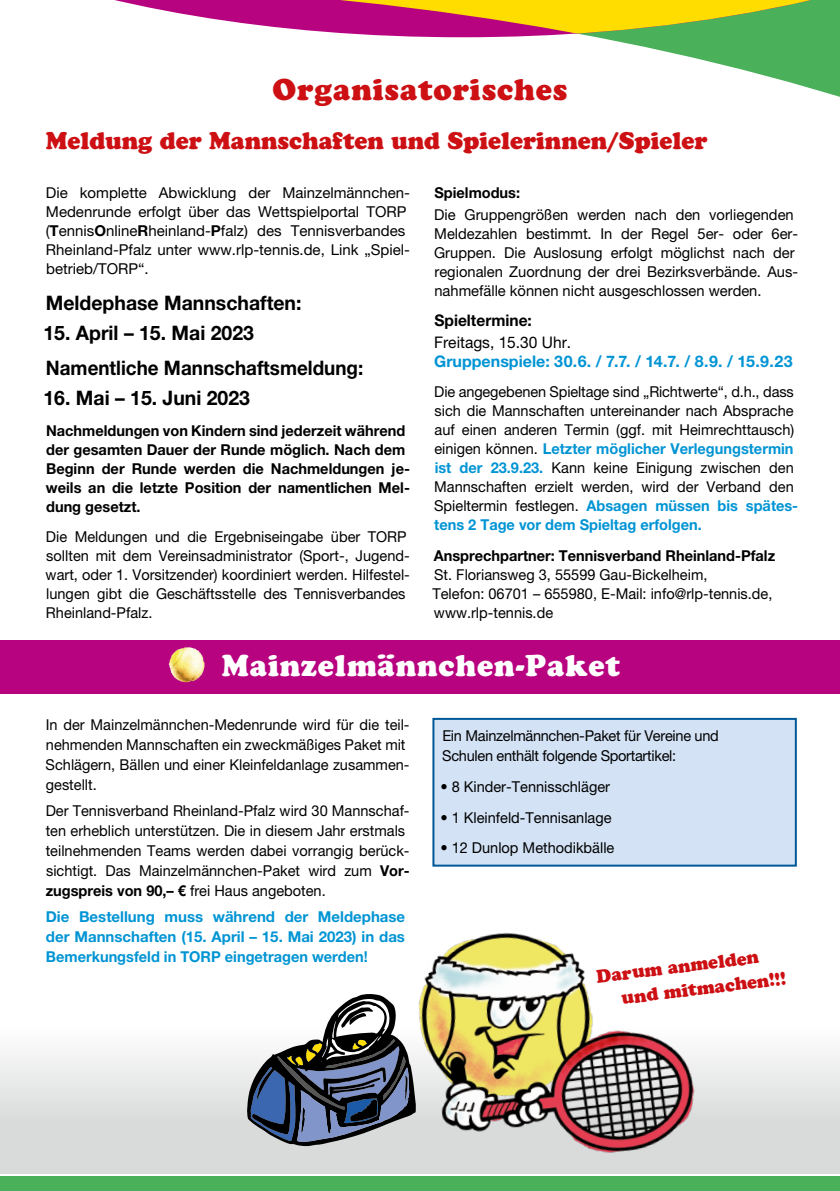
<style>
.page{position:relative;width:840px;height:1191px;background:#fff}
.page>*{position:absolute;margin:0;border:0;box-sizing:border-box;transform-origin:0 0}
.Copy{font:30px "Cooper Black Std";letter-spacing:.03em;color:#fff}
.Copy-2{font:30px "Cooper Black Std";letter-spacing:.03em;color:#cd1013}
.Copy-3{font:24px "Cooper Black Std";color:#cd1013}
.Copy-4{font:700 20px "Helvetica Neue LT Pro";color:#000}
.Copy-5{font:700 20px "Helvetica Neue LT Pro";color:#000;scale:.94 1}
.Copy-6{font:18.2px/24.6px "Cooper Black Std";color:#cd1013}
.Copy-7{font:700 16px "Helvetica Neue LT Pro";color:#0094d4}
.Copy-8{font:16px "Helvetica Neue LT Pro";color:#000}
.Copy-9{font:700 16px "Helvetica Neue LT Pro";color:#000}
.Copy-10{font:15px/19px "Helvetica Neue LT Pro";color:#000}
.Copy-11{font:700 15px/19px "Helvetica Neue LT Pro";color:#000}
.Copy-12{font:700 15px/20px "Helvetica Neue LT Pro";color:#0094d4;text-align:justify}
.Copy-13{font:15px/20px "Helvetica Neue LT Pro";letter-spacing:-.02em;color:#000}
.s1{font-weight:700}
.s2{font-weight:700;color:#0094d4}
</style>
<div class="page">
<div style="left:0;top:1028px;width:839px;height:146px;background:linear-gradient(to bottom,#f9fafa,#d1d2d2)"></div>
<div style="left:432px;top:717px;width:365px;height:150px;background:#d3e2f5"></div>
<img style="left:406px;top:932px;width:296px;height:242px">
<svg style="left:246px;top:993px;width:170px;height:153px"></svg>
<div style="left:0;top:639px;width:839px;height:54px;background:#b7037f"></div>
<img style="left:171px;top:647px;width:14px;height:9px">
<svg style="left:437px;top:37px;width:402px;height:60px"></svg>
<svg style="left:115px;top:0;width:724px;height:37px"></svg>
<div style="left:0;top:1176px;width:839px;height:15px;background:#4ab05a"></div>
<p class="Copy-2" style="left:272px;top:72px;width:296px">Organisatorisches</p>
<p class="Copy-3" style="left:46px;top:126px;width:663px">Meldung der Mannschaften und Spielerinnen/Spieler</p>
<p class="Copy-10" style="left:46px;top:183px;width:365px">Die komplette Abwicklung der Mainzelmännchen-Medenrunde erfolgt über das Wettspielportal TORP (<span class="s1">T</span>ennis<span class="s1">O</span>nline<span class="s1">R</span>heinland-<span class="s1">P</span>falz) des Tennisverbandes Rheinland-Pfalz unter www.rlp-tennis.de, Link „Spiel&shy;betrieb/TORP“.</p>
<p class="Copy-4" style="left:46px;top:290px;width:257px">Meldephase Mannschaften:</p>
<p class="Copy-4" style="left:43px;top:320px;width:212px">15. April – 15. Mai 2023</p>
<p class="Copy-5" style="left:46px;top:356px;width:339px">Namentliche Mannschaftsmeldung:</p>
<p class="Copy-4" style="left:43px;top:386px;width:208px">16. Mai – 15. Juni 2023</p>
<p class="Copy-11" style="left:46px;top:420px;width:365px">Nachmeldungen von Kindern sind jederzeit während der gesamten Dauer der Runde möglich. Nach dem Beginn der Runde werden die Nachmeldungen je&shy;weils an die letzte Position der namentlichen Mel&shy;dung gesetzt.</p>
<p class="Copy-10" style="left:46px;top:527px;width:365px">Die Meldungen und die Ergebniseingabe über TORP sollten mit dem Vereinsadministrator (Sport-, Jugend&shy;wart, oder 1. Vorsitzender) koordiniert werden. Hilfestel&shy;lungen gibt die Geschäftsstelle des Tennisverbandes Rheinland-Pfalz.</p>
<p class="Copy-11" style="left:434px;top:183px;width:87px">Spielmodus:</p>
<p class="Copy-10" style="left:434px;top:205px;width:365px">Die Gruppengrößen werden nach den vorliegenden Meldezahlen bestimmt. In der Regel 5er- oder 6er-Gruppen. Die Auslosung erfolgt möglichst nach der regionalen Zuordnung der drei Bezirksverbände. Aus&shy;nahmefälle können nicht ausgeschlossen werden.</p>
<p class="Copy-9" style="left:434px;top:310px;width:99px">Spieltermine:</p>
<p class="Copy-8" style="left:434px;top:333px;width:138px">Freitags, 15.30 Uhr.</p>
<p class="Copy-7" style="left:434px;top:351px;width:360px">Gruppenspiele: 30.6. / 7.7. / 14.7. / 8.9. / 15.9.23</p>
<p class="Copy-10" style="left:434px;top:382px;width:364px">Die angegebenen Spieltage sind „Richtwerte“, d.h., dass sich die Mannschaften untereinander nach Absprache auf einen anderen Termin (ggf. mit Heimrechttausch) einigen können. <span class="s2">Letzter möglicher Verlegungstermin ist der 23.9.23.</span> Kann keine Einigung zwischen den Mannschaften erzielt werden, wird der Verband den Spieltermin festlegen. <span class="s2">Absagen müssen bis spätes&shy;tens 2 Tage vor dem Spieltag erfolgen.</span></p>
<p class="Copy-11" style="left:433px;top:545px;width:343px">Ansprechpartner: Tennisverband Rheinland-Pfalz</p>
<p class="Copy-10" style="left:434px;top:564px;width:275px">St. Floriansweg 3, 55599 Gau-Bickelheim,</p>
<p class="Copy-10" style="left:432px;top:583px;width:341px">Telefon: 06701 – 655980, E-Mail: info@rlp-tennis.de, www.rlp-tennis.de</p>
<p class="Copy" style="left:222px;top:647px;width:399px">Mainzelmännchen-Paket</p>
<p class="Copy-10" style="left:46px;top:715px;width:365px;line-height:20px">In der Mainzelmännchen-Medenrunde wird für die teil&shy;nehmenden Mannschaften ein zweckmäßiges Paket mit Schlägern, Bällen und einer Kleinfeldanlage zusammen&shy;gestellt.</p>
<p class="Copy-10" style="left:46px;top:800px;width:365px;line-height:20px">Der Tennisverband Rheinland-Pfalz wird 30 Mannschaf&shy;ten erheblich unterstützen. Die in diesem Jahr erstmals teilnehmenden Teams werden dabei vorrangig berück&shy;sichtigt. Das Mainzelmännchen-Paket wird zum <span class="s1">Vor&shy;zugspreis von 90,– €</span> frei Haus angeboten.</p>
<p class="Copy-12" style="left:46px;top:906px;width:360px">Die Bestellung muss während der Meldephase der Mannschaften (15. April – 15. Mai 2023) in das Bemerkungsfeld in TORP eingetragen werden!</p>
<p class="Copy-13" style="left:442px;top:725px;width:278px">Ein Mainzelmännchen-Paket für Vereine und<br>Schulen enthält folgende Sportartikel:</p>
<p class="Copy-10" style="left:440px;top:777px;width:171px">• 8 Kinder-Tennisschläger</p>
<p class="Copy-10" style="left:440px;top:808px;width:173px">• 1 Kleinfeld-Tennisanlage</p>
<p class="Copy-10" style="left:440px;top:837px;width:175px">• 12 Dunlop Methodikbälle</p>
<p class="Copy-6" style="left:616px;top:961px;width:167px;text-indent:-22px;rotate:-7deg">Darum anmelden und mitmachen!!!</p>
</div>
